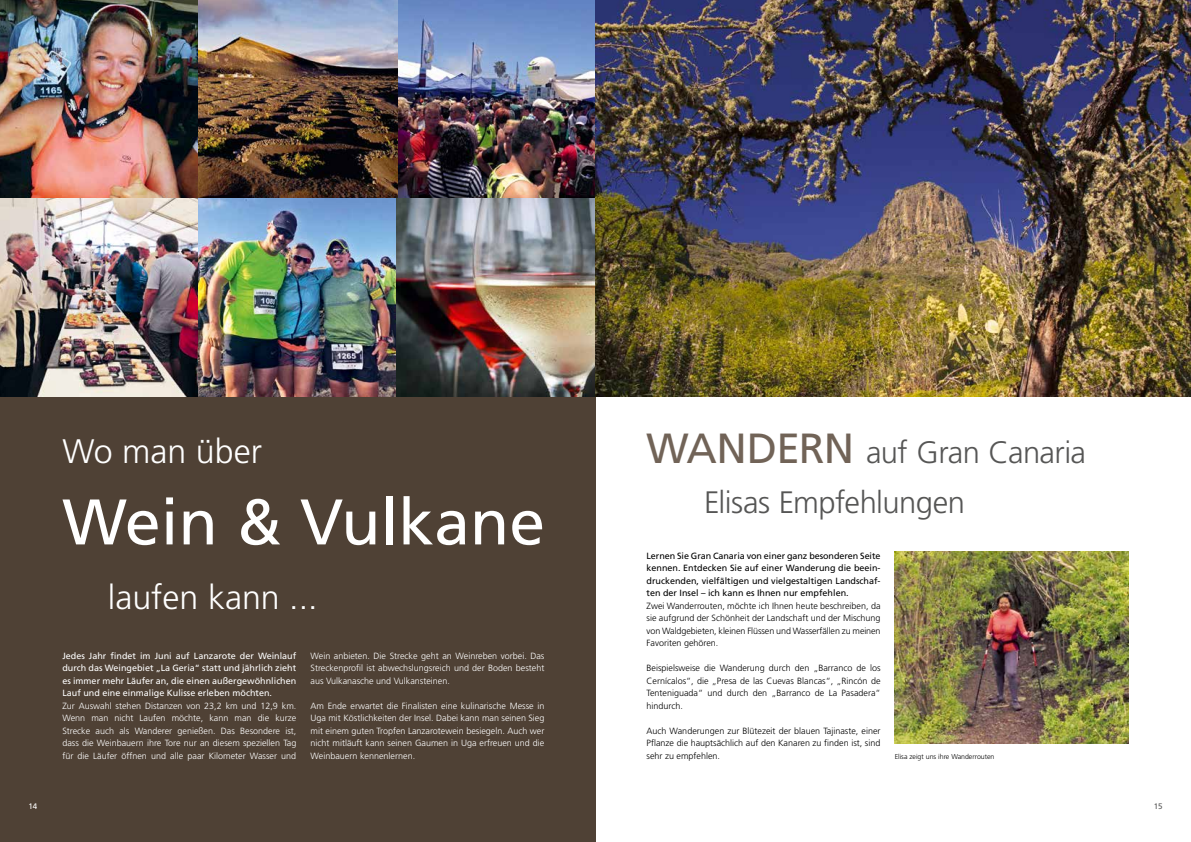
<style>
.page{position:relative;width:1191px;height:842px;background:#fff}
.page>*{position:absolute;margin:0;border:0;box-sizing:border-box;transform-origin:0 0}
.t1{font:64.4px "Frutiger";color:#fff}
.t2{font:300 34px "Frutiger";color:#fff}
.t3{font:300 31px/50.4px "Frutiger";letter-spacing:-.02em;color:#565655}
.t4{font:300 9px/12.5px "Frutiger";color:#fff;text-align:justify}
.t5{font:300 9px/12.5px "Frutiger";color:#000;text-align:justify}
.t6{font:9px/12.5px "Frutiger";color:#000;text-align:justify}
.t7{font:9px/12.5px "Frutiger";color:#fff;text-align:justify}
.t8{font:8px "Frutiger";color:#565655}
.t9{font:8px "Frutiger";color:#fff}
.t10{font:300 7px "Frutiger";color:#000}
.s1{font-weight:400;font-size:42.1px;color:#716357}
</style>
<div class="page">
<div style="left:0;top:0;width:595px;height:842px;background:#4f4135"></div>
<img style="left:0;top:0;width:1191px;height:397px">
<img style="left:894px;top:552px;width:234px;height:191px">
<p class="t9" style="left:28px;top:801px;width:10px">14</p>
<h2 class="t2" style="left:62px;top:432px;width:201px">Wo man über</h2>
<h1 class="t1" style="left:62px;top:484px;width:484px">Wein &amp; Vulkane</h1>
<h2 class="t2" style="left:108px;top:577px;width:211px">laufen kann ...</h2>
<p class="t7" style="left:62px;top:649px;width:235px">Jedes Jahr findet im Juni auf Lanzarote der Weinlauf durch das Weingebiet „La Geria“ statt und jährlich zieht es immer mehr Läufer an, die einen außergewöhnlichen Lauf und eine einmalige Kulisse erleben möchten.</p>
<p class="t4" style="left:62px;top:699px;width:235px">Zur Auswahl stehen Distanzen von 23,2 km und 12,9 km.<br>Wenn man nicht Laufen möchte, kann man die kurze Strecke auch als Wanderer genießen. Das Besondere ist, dass die Weinbauern ihre Tore nur an diesem speziellen Tag für die Läufer öffnen und alle paar Kilometer Wasser und</p>
<p class="t4" style="left:310px;top:649px;width:235px">Wein anbieten. Die Strecke geht an Weinreben vorbei. Das Streckenprofil ist abwechslungsreich und der Boden besteht aus Vulkanasche und Vulkansteinen.</p>
<p class="t4" style="left:310px;top:699px;width:235px">Am Ende erwartet die Finalisten eine kulinarische Messe in Uga mit Köstlichkeiten der Insel. Dabei kann man seinen Sieg mit einem guten Tropfen Lanzarotewein besiegeln. Auch wer nicht mitläuft kann seinen Gaumen in Uga erfreuen und die Weinbauern kennenlernen.</p>
<h3 class="t3" style="left:704px;top:427px;width:383px;text-indent:-58px"><span class="s1">WANDERN</span> auf Gran Canaria<br>Elisas Empfehlungen</h3>
<p class="t6" style="left:646px;top:549px;width:235px">Lernen Sie Gran Canaria von einer ganz besonderen Seite kennen. Entdecken Sie auf einer Wanderung die beein&shy;druckenden, vielfältigen und vielgestaltigen Landschaf&shy;ten der Insel – ich kann es Ihnen nur empfehlen.</p>
<p class="t5" style="left:646px;top:599px;width:236px">Zwei Wanderrouten, möchte ich Ihnen heute beschreiben, da sie aufgrund der Schönheit der Landschaft und der Mischung von Waldgebieten, kleinen Flüssen und Wasserfällen zu meinen Favoriten gehören.</p>
<p class="t5" style="left:646px;top:662px;width:235px">Beispielsweise die Wanderung durch den „Barranco de los Cernícalos“, die „Presa de las Cuevas Blancas“, „Rincón de Tenteniguada“ und durch den „Barranco de La Pasadera“ hindurch.</p>
<p class="t5" style="left:646px;top:724px;width:235px">Auch Wanderungen zur Blütezeit der blauen Tajinaste, einer Pflanze die hauptsächlich auf den Kanaren zu finden ist, sind sehr zu empfehlen.</p>
<p class="t10" style="left:894px;top:752px;width:101px">Elisa zeigt uns ihre Wanderrouten</p>
<p class="t8" style="left:1153px;top:801px;width:10px">15</p>
</div>
